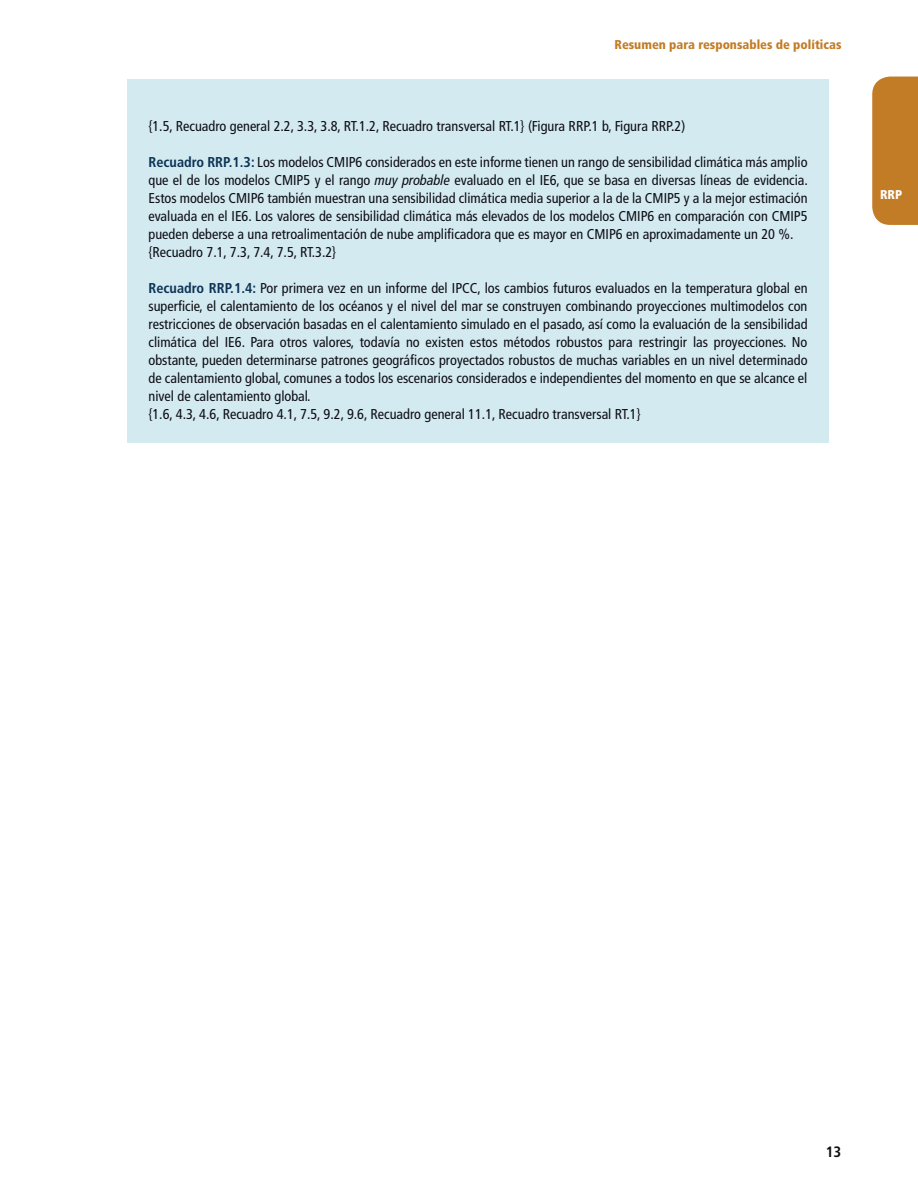
<style>
.page{position:relative;width:918px;height:1188px;background:#fff}
.page>*{position:absolute;margin:0;border:0;box-sizing:border-box;transform-origin:0 0}
.t1{font:700 condensed 15px "Frutiger LT Pro";color:#0e0c14}
.Box_body_-_no_spac{font:condensed 14.25px/18px "Frutiger LT Pro";color:#0e0c14;text-align:justify}
.Box_body{font:condensed 14.25px "Frutiger LT Pro";color:#0e0c14}
.t2{font:900 condensed 12.75px "Frutiger LT Pro";color:#c37c26}
.t3{font:900 condensed 12.75px "Frutiger LT Pro";color:#fff}
.s1{font-weight:700;color:#0c3254}
.s2{font-style:italic}
</style>
<div class="page">
<div style="left:872px;top:77px;width:46px;height:148px;background:#c37c26"></div>
<div style="left:127px;top:80px;width:702px;height:39px;background:#d2eaf0"></div>
<div style="left:127px;top:116px;width:702px;height:39px;background:#d2eaf0"></div>
<div style="left:127px;top:152px;width:702px;height:111px;background:#d2eaf0"></div>
<div style="left:127px;top:242px;width:702px;height:39px;background:#d2eaf0"></div>
<div style="left:127px;top:278px;width:702px;height:147px;background:#d2eaf0"></div>
<div style="left:127px;top:404px;width:702px;height:39px;background:#d2eaf0"></div>
<p class="t2" style="left:614px;top:37px;width:228px">Resumen para responsables de políticas</p>
<p class="Box_body" style="left:148px;top:117px;width:538px">{1.5, Recuadro general 2.2, 3.3, 3.8, RT.1.2, Recuadro transversal RT.1} (Figura RRP.1 b, Figura RRP.2)</p>
<p class="Box_body_-_no_spac" style="left:148px;top:153px;width:661px"><span class="s1">Recuadro RRP.1.3:</span> Los modelos CMIP6 considerados en este informe tienen un rango de sensibilidad climática más amplio que el de los modelos CMIP5 y el rango <span class="s2">muy probable</span> evaluado en el IE6, que se basa en diversas líneas de evidencia.<br>Estos modelos CMIP6 también muestran una sensibilidad climática media superior a la de la CMIP5 y a la mejor estimación evaluada en el IE6. Los valores de sensibilidad climática más elevados de los modelos CMIP6 en comparación con CMIP5 pueden deberse a una retroalimentación de nube amplificadora que es mayor en CMIP6 en aproximadamente un 20 %.</p>
<p class="Box_body" style="left:148px;top:243px;width:189px">{Recuadro 7.1, 7.3, 7.4, 7.5, RT.3.2}</p>
<p class="Box_body_-_no_spac" style="left:148px;top:279px;width:661px"><span class="s1">Recuadro RRP.1.4:</span> Por primera vez en un informe del IPCC, los cambios futuros evaluados en la temperatura global en superficie, el calentamiento de los océanos y el nivel del mar se construyen combinando proyecciones multimodelos con restricciones de observación basadas en el calentamiento simulado en el pasado, así como la evaluación de la sensibilidad climática del IE6. Para otros valores, todavía no existen estos métodos robustos para restringir las proyecciones. No obstante, pueden determinarse patrones geográficos proyectados robustos de muchas variables en un nivel determinado de calentamiento global, comunes a todos los escenarios considerados e independientes del momento en que se alcance el nivel de calentamiento global.</p>
<p class="Box_body" style="left:148px;top:405px;width:494px">{1.6, 4.3, 4.6, Recuadro 4.1, 7.5, 9.2, 9.6, Recuadro general 11.1, Recuadro transversal RT.1}</p>
<p class="t3" style="left:880px;top:186px;width:24px">RRP</p>
<p class="t1" style="left:826px;top:1143px;width:17px">13</p>
</div>
